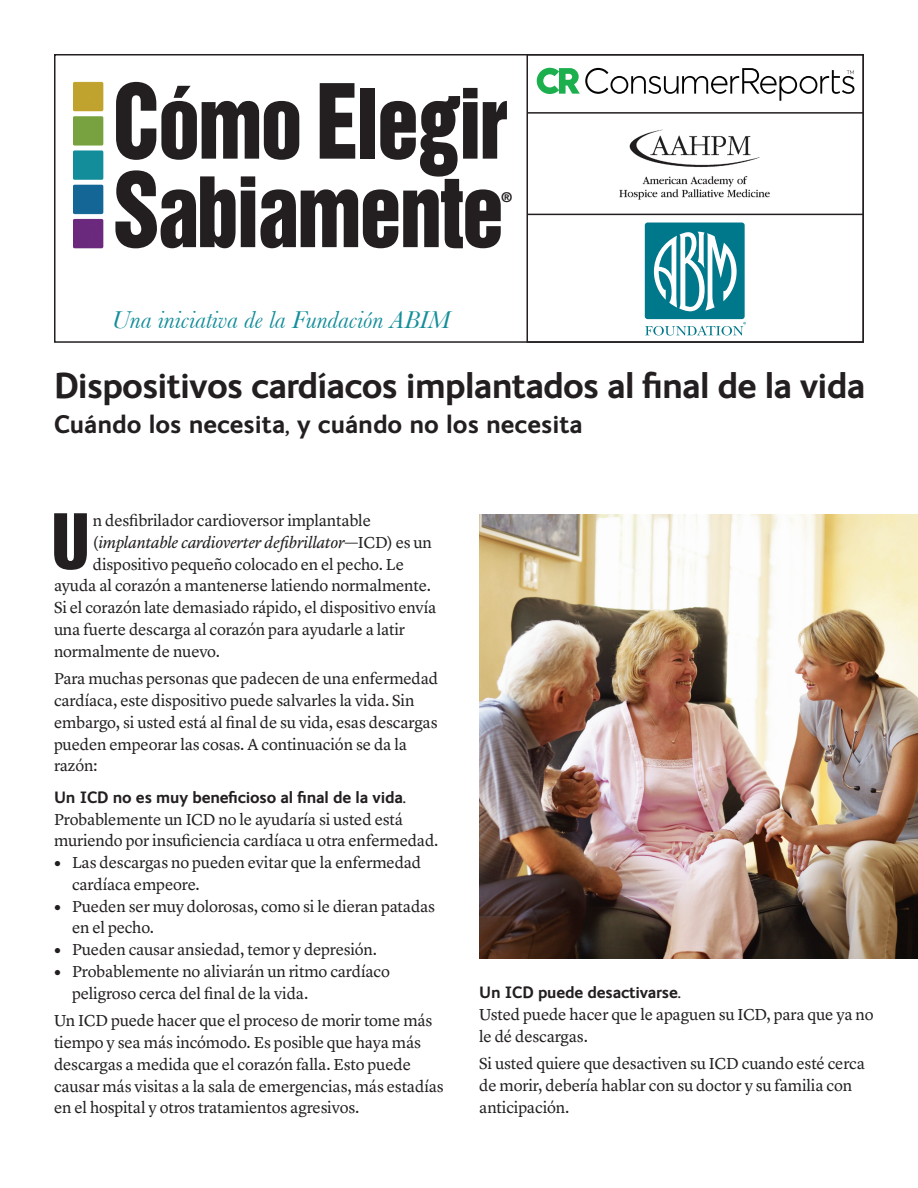
<style>
.page{position:relative;width:918px;height:1188px;background:#fff}
.page>*{position:absolute;margin:0;border:0;box-sizing:border-box;transform-origin:0 0}
.t1{font:88.5px/88.5px "Helvetica Inserat";letter-spacing:-.03em;color:#231f20;scale:.95 1}
.t2{font:extra-condensed 78px "Helvetica";color:#231f20}
.t3{font:700 36px "FS Ingrid";letter-spacing:-.02em;color:#231f20}
.t4{font:700 25.5px "FS Ingrid";color:#231f20}
.t5{font:italic 25.5px "Baskerville";color:#138e9a}
.t6{font:16.5px/21.8px "Lyon Text";letter-spacing:-.01em;color:#231f20}
.t7{font:700 16.5px "FS Ingrid";letter-spacing:-.01em;color:#231f20}
.t8{font:italic 16.5px "Lyon Text";letter-spacing:-.015em;color:#231f20}
.t9{font:700 13.5px "Helvetica";color:#231f20}
.t10{font:600 7.5px "New Baskerville";color:#00788b}
.s1{font-size:94.5px}
.s2{font-style:normal}
.s3{font-family:"FS Ingrid";font-weight:700}
</style>
<div class="page">
<img style="left:479px;top:514px;width:439px;height:444px">
<div style="left:645px;top:223px;width:100px;height:96px;background:#00788b;border-radius:3px"></div>
<svg style="left:654px;top:232px;width:83px;height:79px"></svg>
<svg style="left:645px;top:326px;width:98px;height:9px"></svg>
<svg style="left:537px;top:68px;width:317px;height:33px"></svg>
<div style="left:526px;top:54px;width:338px;height:289px;border:2px solid #231f20"></div>
<hr style="left:528px;top:112px;width:336px;height:2px;background:#231f20">
<hr style="left:528px;top:214px;width:335px;height:1px;background:#231f20">
<img style="left:74px;top:81px;width:30px;height:168px">
<svg style="left:420px;top:96px;width:41px;height:81px"></svg>
<img style="left:619px;top:129px;width:151px;height:71px">
<h1 class="t1" style="left:113px;top:80px;width:417px"><span class="s1">C</span>ómo <span class="s1">E</span>le ir<br><span class="s1">S</span>abiamente</h1>
<p class="t9" style="left:502px;top:189px;width:11px">®</p>
<h3 class="t5" style="left:112px;top:304px;width:340px">Una iniciativa de la Fundación ABIM</h3>
<p class="t10" style="left:743px;top:320px;width:5px">®</p>
<h3 class="t3" style="left:54px;top:362px;width:813px">Dispositivos cardíacos implantados al final de la vida</h3>
<h3 class="t4" style="left:54px;top:407px;width:530px">Cuándo los necesita, y cuándo no los necesita</h3>
<h2 class="t2" style="left:52px;top:492px;width:38px">U</h2>
<p class="t6" style="left:93px;top:508px;width:280px">n desfibrilador cardioversor implantable</p>
<p class="t8" style="left:93px;top:530px;width:341px"><span class="s2">(</span>implantable cardioverter defibrillator<span class="s2">—ICD) es un</span></p>
<p class="t6" style="left:93px;top:552px;width:313px">dispositivo pequeño colocado en el pecho. Le</p>
<p class="t6" style="left:54px;top:574px;width:378px">ayuda al corazón a mantenerse latiendo normalmente.</p>
<p class="t6" style="left:54px;top:595px;width:384px">Si el corazón late demasiado rápido, el dispositivo envía</p>
<p class="t6" style="left:54px;top:617px;width:353px">una fuerte descarga al corazón para ayudarle a latir</p>
<p class="t6" style="left:54px;top:639px;width:168px">normalmente de nuevo.</p>
<p class="t6" style="left:54px;top:667px;width:386px">Para muchas personas que padecen de una enfermedad cardíaca, este dispositivo puede salvarles la vida. Sin embargo, si usted está al final de su vida, esas descargas pueden empeorar las cosas. A continuación se da la razón:</p>
<p class="t7" style="left:54px;top:786px;width:353px">Un ICD no es muy beneficioso al final de la vida.</p>
<p class="t6" style="left:54px;top:807px;width:386px">Probablemente un ICD no le ayudaría si usted está muriendo por insuficiencia cardíaca u otra enfermedad.</p>
<p class="t6" style="left:72px;top:850px;width:351px;text-indent:-18px"><span class="s3">•</span> Las descargas no pueden evitar que la enfermedad cardíaca empeore.</p>
<p class="t6" style="left:72px;top:894px;width:365px;text-indent:-18px"><span class="s3">•</span> Pueden ser muy dolorosas, como si le dieran patadas en el pecho.</p>
<p class="t6" style="left:54px;top:937px;width:325px"><span class="s3">•</span> Pueden causar ansiedad, temor y depresión.</p>
<p class="t6" style="left:72px;top:959px;width:319px;text-indent:-18px"><span class="s3">•</span> Probablemente no aliviarán un ritmo cardíaco peligroso cerca del final de la vida.</p>
<p class="t6" style="left:54px;top:1009px;width:391px">Un ICD puede hacer que el proceso de morir tome más tiempo y sea más incómodo. Es posible que haya más descargas a medida que el corazón falla. Esto puede causar más visitas a la sala de emergencias, más estadías en el hospital y otros tratamientos agresivos.</p>
<p class="t7" style="left:479px;top:982px;width:203px">Un ICD puede desactivarse.</p>
<p class="t6" style="left:479px;top:1002px;width:396px">Usted puede hacer que le apaguen su ICD, para que ya no le dé descargas.</p>
<p class="t6" style="left:479px;top:1052px;width:387px">Si usted quiere que desactiven su ICD cuando esté cerca de morir, debería hablar con su doctor y su familia con anticipación.</p>
</div>
